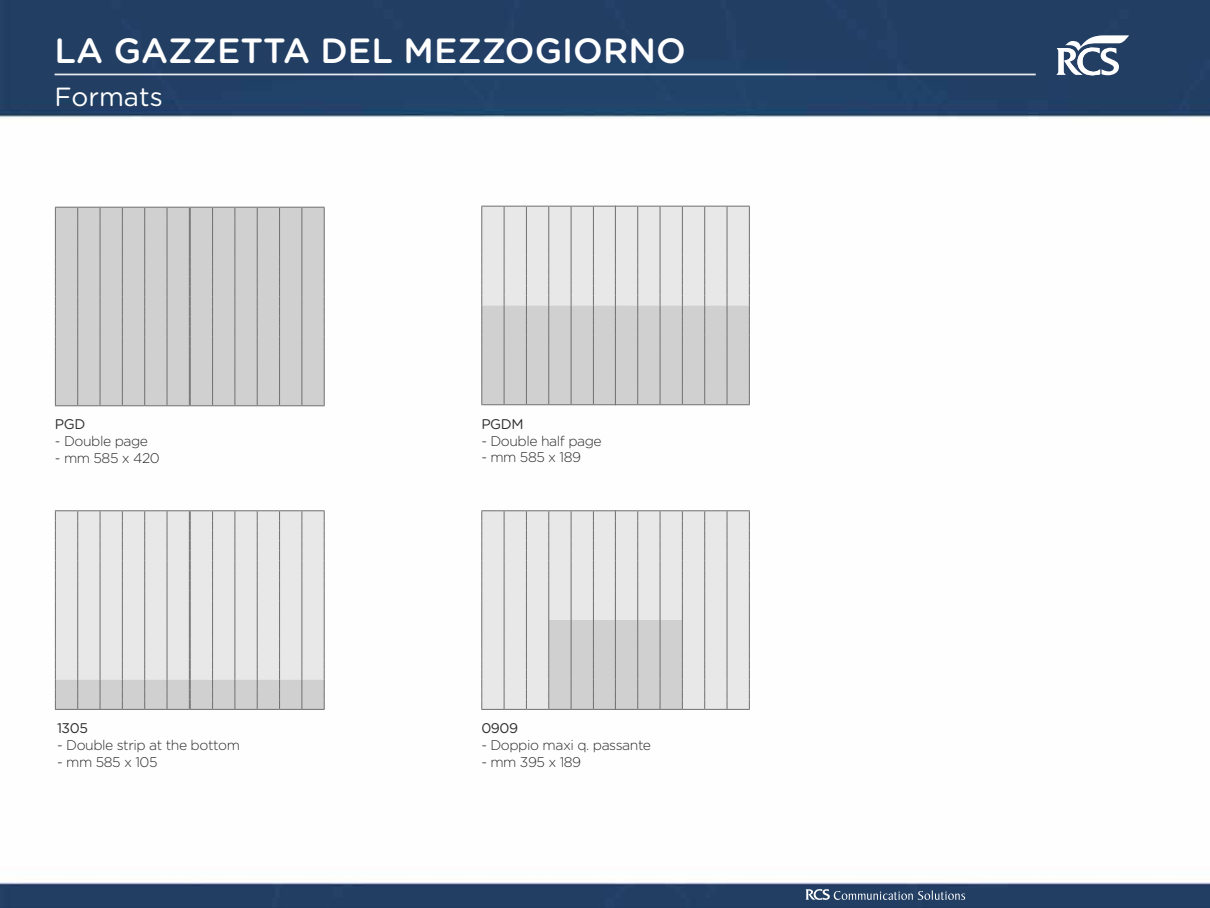
<style>
.page{position:relative;width:1210px;height:908px;background:#fff}
.page>*{position:absolute;margin:0;border:0;box-sizing:border-box;transform-origin:0 0}
.t1{font:500 35px "Gotham Rounded";color:#fff}
.t2{font:26.25px "Gotham Rounded";color:#fff}
.t3{font:300 14px "Gotham Rounded";letter-spacing:-.03em;color:#2c2c2c}
.t4{font:14px "Gotham Rounded";letter-spacing:-.03em;color:#2c2c2c}
</style>
<div class="page">
<img style="left:0;top:0;width:1210px;height:907px">
<hr style="left:55px;top:74px;width:980px;height:1px;background:#fff">
<svg style="left:1056px;top:35px;width:73px;height:42px"></svg>
<svg style="left:805px;top:888px;width:160px;height:12px;background:#506683"></svg>
<svg style="left:481px;top:206px;width:269px;height:199px;background:#d6d6d6"></svg>
<svg style="left:55px;top:510px;width:270px;height:199px;background:#dedddd"></svg>
<svg style="left:481px;top:510px;width:269px;height:199px;background:#dcdcdc"></svg>
<svg style="left:55px;top:207px;width:270px;height:199px;background:#cacaca"></svg>
<h1 class="t1" style="left:55px;top:25px;width:632px">LA GAZZETTA DEL MEZZOGIORNO</h1>
<h2 class="t2" style="left:55px;top:79px;width:110px">Formats</h2>
<p class="t4" style="left:55px;top:415px;width:32px">PGD</p>
<p class="t3" style="left:55px;top:432px;width:95px">- Double page</p>
<p class="t3" style="left:55px;top:448px;width:106px">- mm 585 x 420</p>
<p class="t4" style="left:57px;top:718px;width:32px">1305</p>
<p class="t3" style="left:57px;top:735px;width:184px">- Double strip at the bottom</p>
<p class="t3" style="left:57px;top:752px;width:102px">- mm 585 x 105</p>
<p class="t4" style="left:481px;top:414px;width:44px">PGDM</p>
<p class="t3" style="left:481px;top:431px;width:122px">- Double half page</p>
<p class="t3" style="left:481px;top:448px;width:101px">- mm 585 x 189</p>
<p class="t4" style="left:481px;top:718px;width:38px">0909</p>
<p class="t3" style="left:481px;top:735px;width:171px">- Doppio maxi q. passante</p>
<p class="t3" style="left:481px;top:752px;width:101px">- mm 395 x 189</p>
</div>
